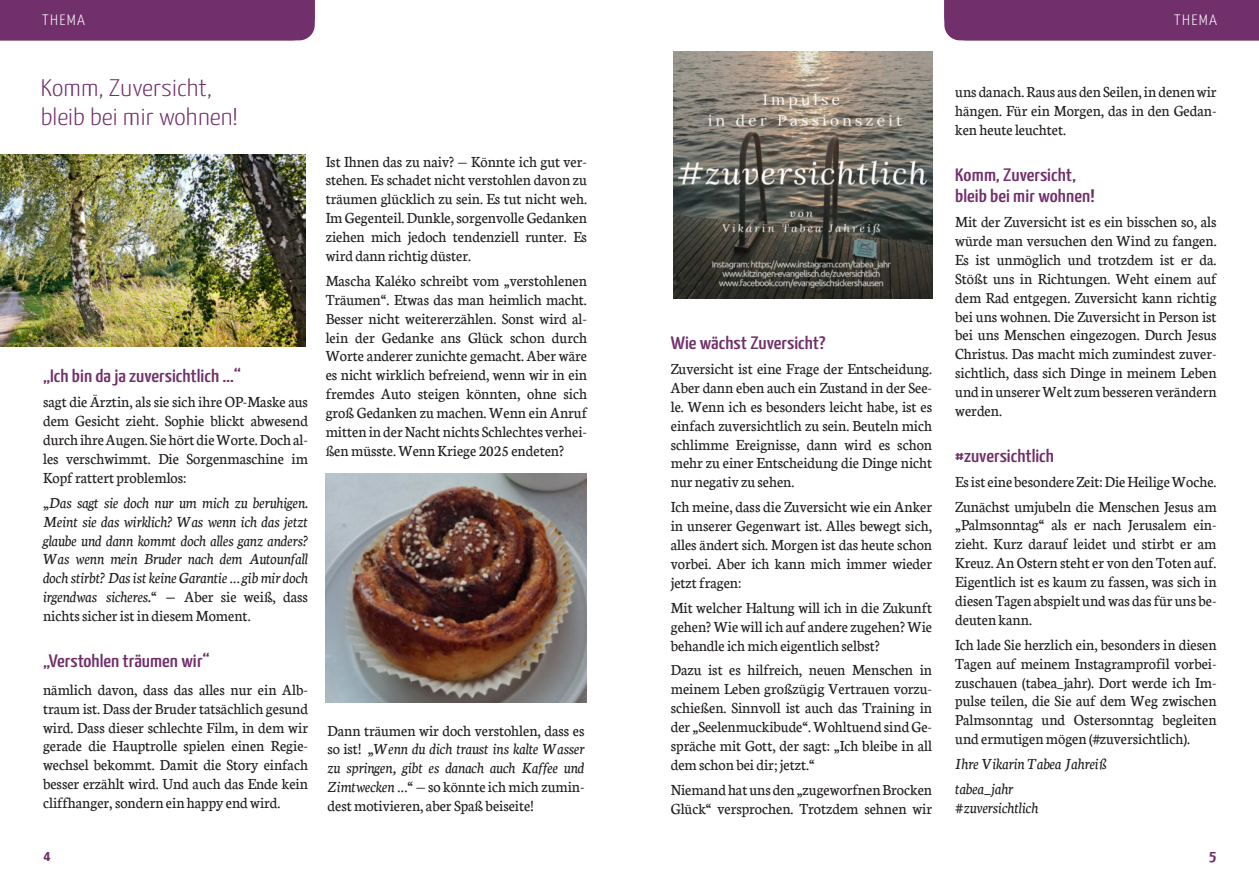
<style>
.page{position:relative;width:1259px;height:893px;background:#fff}
.page>*{position:absolute;margin:0;border:0;box-sizing:border-box;transform-origin:0 0}
.t1{font:300 24px/28.8px "Yanone Kaffeesatz";color:#712f6b;scale:1.2 1}
.t2{font:500 18px/21.6px "Yanone Kaffeesatz";color:#712f6b;scale:1.2 1}
.t3{font:16.5px/18.9px "Neuton";color:#231f20;text-align:justify;scale:.96 1}
.t4{font:italic 16.5px/18.9px "Neuton";color:#231f20;text-align:justify;scale:.96 1}
.t5{font:300 15px "Yanone Kaffeesatz";letter-spacing:.075em;color:#fff;scale:1.2 1}
.t6{font:700 15px "Yanone Kaffeesatz";color:#712f6b;scale:1.2 1}
.s1{font-style:normal}
.s2{font-style:italic}
</style>
<div class="page">
<div style="left:944px;top:0;width:315px;height:40px;background:#712f6b"></div>
<div style="left:0;top:0;width:315px;height:40px;background:#712f6b"></div>
<img style="left:0;top:155px;width:305px;height:191px">
<img style="left:673px;top:51px;width:259px;height:247px">
<img style="left:325px;top:473px;width:261px;height:230px">
<p class="t5" style="left:42px;top:9px;width:37px">THEMA</p>
<p class="t5" style="left:1180px;top:14px;width:32px">hema</p>
<p class="t5" style="left:51px;top:14px;width:31px">hema</p>
<p class="t5" style="left:1172px;top:13px;width:39px">TTHEMA</p>
<h1 class="t1" style="left:41px;top:72px;width:166px">Komm, Zuversicht, bleib bei mir wohnen!</h1>
<p class="t2" style="left:43px;top:364px;width:167px">„Ich bin da ja zuversichtlich …“</p>
<p class="t3" style="left:43px;top:393px;width:277px">sagt die Ärztin, als sie sich ihre OP-Maske aus dem Gesicht zieht. Sophie blickt abwesend durchihreAugen. Sie hört dieWorte.Doch al&shy;les verschwimmt. Die Sorgenmaschine im Kopf rattert problemlos:</p>
<p class="t4" style="left:43px;top:493px;width:277px">„Das sagt sie doch nur um mich zu beruhigen.<br>Meint sie das wirklich? Was wenn ich das jetzt glaube und dann kommt doch alles ganz anders?<br>Was wenn mein Bruder nach dem Autounfall doch stirbt? Das ist keine Garantie … gib mir doch irgendwas sicheres.“ — <span class="s1">Aber sie weiß, dass nichts sicher ist in diesem Moment.</span></p>
<p class="t2" style="left:43px;top:649px;width:140px">„Verstohlen träumen wir“</p>
<p class="t3" style="left:43px;top:680px;width:277px">nämlich davon, dass das alles nur ein Alb&shy;traum ist. Dass der Bruder tatsächlich gesund wird. Dass dieser schlechte Film, in dem wir gerade die Hauptrolle spielen einen Regie&shy;wechsel bekommt. Damit die Story einfach besser erzählt wird. Und auch das Ende kein cliffhanger, sondern ein happy end wird.</p>
<p class="t3" style="left:326px;top:152px;width:274px">Ist Ihnen das zu naiv? — Könnte ich gut ver&shy;stehen. Es schadet nicht verstohlen davon zu träumen glücklich zu sein. Es tut nicht weh.<br>Im Gegenteil. Dunkle, sorgenvolle Gedanken ziehen mich jedoch tendenziell runter. Es wird dann richtig düster.</p>
<p class="t3" style="left:326px;top:271px;width:274px">Mascha Kaléko schreibt vom „verstohlenen Träumen“. Etwas das man heimlich macht.<br>Besser nicht weitererzählen. Sonst wird al&shy;lein der Gedanke ans Glück schon durch Worte anderer zunichte gemacht. Aber wäre es nicht wirklich befreiend, wenn wir in ein fremdes Auto steigen könnten, ohne sich groß Gedanken zu machen. Wenn ein Anruf mitten in der Nacht nichts Schlechtes verhei&shy;ßen müsste.Wenn Kriege 2025 endeten?</p>
<p class="t3" style="left:327px;top:721px;width:269px">Dann träumen wir doch verstohlen, dass es so ist! <span class="s2">„Wenn du dich traust ins kalte Wasser zu springen, gibt es danach auch Kaffee und Zimtwecken …“</span>— so könnte ich mich zumin&shy;dest motivieren, aber Spaß beiseite!</p>
<p class="t2" style="left:671px;top:331px;width:130px">Wie wächst Zuversicht?</p>
<p class="t3" style="left:671px;top:359px;width:274px">Zuversicht ist eine Frage der Entscheidung.<br>Aber dann eben auch ein Zustand in der See&shy;le. Wenn ich es besonders leicht habe, ist es einfach zuversichtlich zu sein. Beuteln mich schlimme Ereignisse, dann wird es schon mehr zu einer Entscheidung die Dinge nicht nur negativ zu sehen.</p>
<p class="t3" style="left:671px;top:498px;width:274px">Ich meine, dass die Zuversicht wie ein Anker in unserer Gegenwart ist. Alles bewegt sich, alles ändert sich. Morgen ist das heute schon vorbei. Aber ich kann mich immer wieder jetzt fragen:</p>
<p class="t3" style="left:671px;top:598px;width:274px">Mit welcher Haltung will ich in die Zukunft gehen? Wie will ich auf andere zugehen? Wie behandle ich mich eigentlich selbst?</p>
<p class="t3" style="left:671px;top:661px;width:274px">Dazu ist es hilfreich, neuen Menschen in meinem Leben großzügig Vertrauen vorzu&shy;schießen. Sinnvoll ist auch das Training in der „Seelenmuckibude“.Wohltuend sind Ge&shy;spräche mit Gott, der sagt: „Ich bleibe in all dem schon bei dir; jetzt.“</p>
<p class="t3" style="left:671px;top:780px;width:274px">Niemand hat uns den „zugeworfnen Brocken<br>Glück“ versprochen. Trotzdem sehnen wir</p>
<p class="t3" style="left:955px;top:82px;width:274px">uns danach. Raus aus den Seilen,in denen wir hängen. Für ein Morgen, das in den Gedan&shy;ken heute leuchtet.</p>
<p class="t2" style="left:955px;top:162px;width:118px">Komm, Zuversicht, bleib bei mir wohnen!</p>
<p class="t3" style="left:955px;top:212px;width:274px">Mit der Zuversicht ist es ein bisschen so, als würde man versuchen den Wind zu fangen.<br>Es ist unmöglich und trotzdem ist er da.<br>Stößt uns in Richtungen. Weht einem auf dem Rad entgegen. Zuversicht kann richtig bei uns wohnen. Die Zuversicht in Person ist bei uns Menschen eingezogen. Durch Jesus Christus. Das macht mich zumindest zuver&shy;sichtlich, dass sich Dinge in meinem Leben und in unsererWelt zum besseren verändern werden.</p>
<p class="t2" style="left:955px;top:444px;width:84px">#zuversichtlich</p>
<p class="t3" style="left:955px;top:469px;width:274px;line-height:24.9px">Esist eine besondere Zeit:DieHeiligeWoche.<br>Zunächst umjubeln die Menschen Jesus am</p>
<p class="t3" style="left:955px;top:516px;width:274px">„Palmsonntag“ als er nach Jerusalem ein&shy;zieht. Kurz darauf leidet und stirbt er am Kreuz. An Ostern steht er von den Toten auf.<br>Eigentlich ist es kaum zu fassen, was sich in diesen Tagen abspielt und was das für uns be&shy;deuten kann.</p>
<p class="t3" style="left:955px;top:635px;width:274px">Ich lade Sie herzlich ein, besonders in diesen Tagen auf meinem Instagramprofil vorbei&shy;zuschauen (tabea_jahr). Dort werde ich Im&shy;pulse teilen, die Sie auf dem Weg zwischen Palmsonntag und Ostersonntag begleiten und ermutigen mögen (#zuversichtlich).</p>
<p class="t4" style="left:955px;top:751px;width:159px;line-height:24.9px">Ihre Vikarin Tabea Jahreiß tabea_jahr</p>
<p class="t4" style="left:955px;top:798px;width:88px">#zuversichtlich</p>
<p class="t6" style="left:44px;top:849px;width:7px">4</p>
<p class="t6" style="left:1209px;top:849px;width:7px">5</p>
</div>
